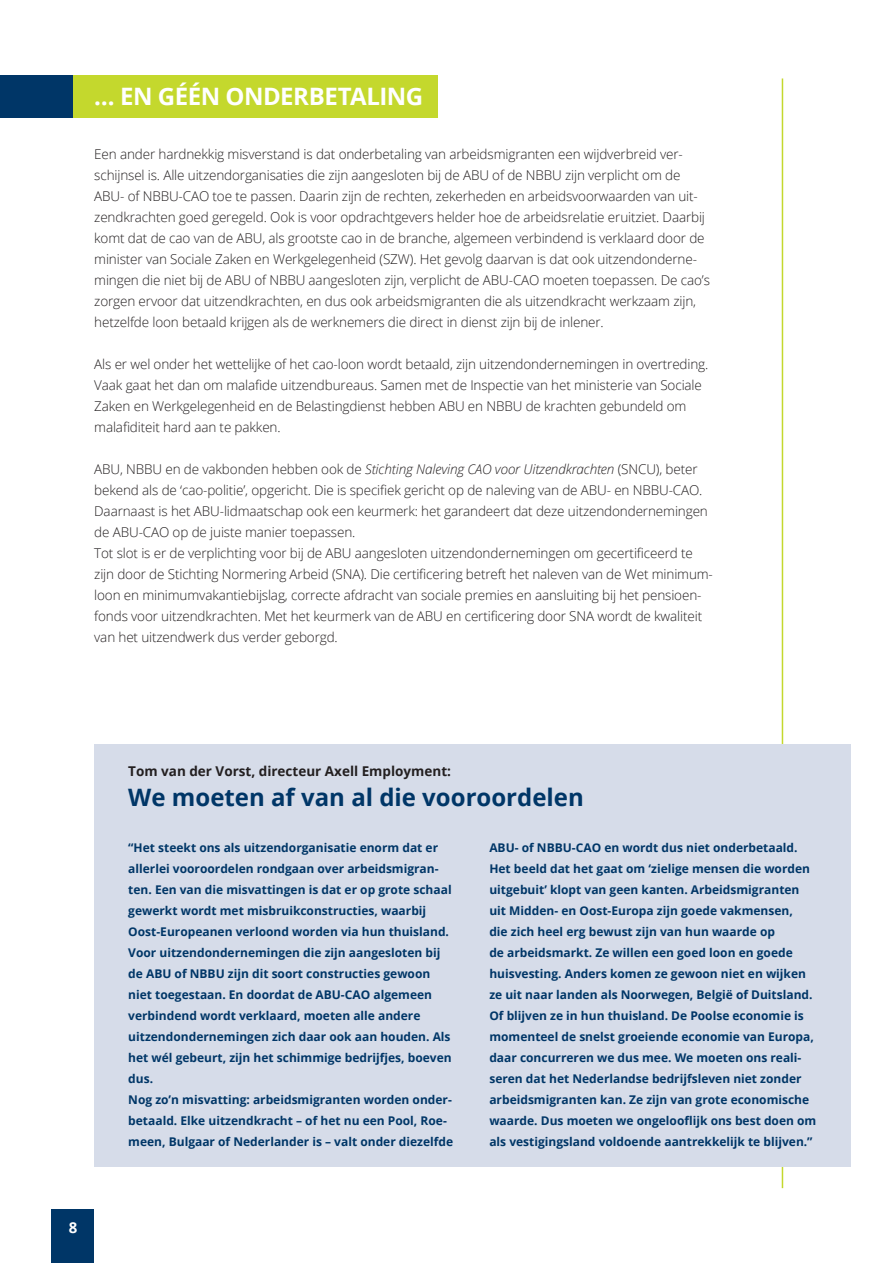
<style>
.page{position:relative;width:893px;height:1263px;background:#fff}
.page>*{position:absolute;margin:0;border:0;box-sizing:border-box;transform-origin:0 0}
.broodtekst{font:700 24px "Open Sans";color:#003667}
.broodtekst-2{font:700 24px "Open Sans";letter-spacing:-.02em;color:#fff}
.t1{font:700 15px "Open Sans";color:#fff}
.broodtekst-3{font:300 13.5px/21px "Open Sans";letter-spacing:-.01em;color:#231f20}
.broodtekst-4{font:700 13.5px "Open Sans";color:#231f20}
.broodtekst-5{font:700 12px/21px "Open Sans";color:#003667}
.s1{font-style:italic}
</style>
<div class="page">
<hr style="left:782px;top:78px;width:1px;height:1110px;background:#c4d82d">
<div style="left:69px;top:75px;width:369px;height:43px;background:#c4d82d"></div>
<div style="left:0;top:75px;width:72px;height:43px;background:#003667"></div>
<div style="left:94px;top:744px;width:756px;height:423px;background:#d6dce9"></div>
<div style="left:52px;top:1209px;width:42px;height:54px;background:#003667"></div>
<p class="broodtekst-2" style="left:94px;top:79px;width:330px">… EN GÉÉN ONDERBETALING</p>
<p class="broodtekst-3" style="left:94px;top:143px;width:617px">Een ander hardnekkig misverstand is dat onderbetaling van arbeidsmigranten een wijdverbreid ver&shy;schijnsel is. Alle uitzendorganisaties die zijn aangesloten bij de ABU of de NBBU zijn verplicht om de ABU- of NBBU-CAO toe te passen. Daarin zijn de rechten, zekerheden en arbeidsvoorwaarden van uit&shy;zendkrachten goed geregeld. Ook is voor opdrachtgevers helder hoe de arbeidsrelatie eruitziet. Daarbij komt dat de cao van de ABU, als grootste cao in de branche, algemeen verbindend is verklaard door de minister van Sociale Zaken en Werkgelegenheid (SZW). Het gevolg daarvan is dat ook uitzendonderne&shy;mingen die niet bij de ABU of NBBU aangesloten zijn, verplicht de ABU-CAO moeten toepassen. De cao’s zorgen ervoor dat uitzendkrachten, en dus ook arbeidsmigranten die als uitzendkracht werkzaam zijn, hetzelfde loon betaald krijgen als de werknemers die direct in dienst zijn bij de inlener.</p>
<p class="broodtekst-3" style="left:94px;top:353px;width:616px">Als er wel onder het wettelijke of het cao-loon wordt betaald, zijn uitzendondernemingen in overtreding.<br>Vaak gaat het dan om malafide uitzendbureaus. Samen met de Inspectie van het ministerie van Sociale Zaken en Werkgelegenheid en de Belastingdienst hebben ABU en NBBU de krachten gebundeld om malafiditeit hard aan te pakken.</p>
<p class="broodtekst-3" style="left:94px;top:458px;width:615px">ABU, NBBU en de vakbonden hebben ook de <span class="s1">Stichting Naleving CAO voor Uitzendkrachten</span> (SNCU), beter bekend als de ‘cao-politie’, opgericht. Die is specifiek gericht op de naleving van de ABU- en NBBU-CAO.<br>Daarnaast is het ABU-lidmaatschap ook een keurmerk: het garandeert dat deze uitzendondernemingen de ABU-CAO op de juiste manier toepassen.</p>
<p class="broodtekst-3" style="left:94px;top:542px;width:620px">Tot slot is er de verplichting voor bij de ABU aangesloten uitzendondernemingen om gecertificeerd te zijn door de Stichting Normering Arbeid (SNA). Die certificering betreft het naleven van de Wet minimum&shy;loon en minimumvakantiebijslag, correcte afdracht van sociale premies en aansluiting bij het pensioen&shy;fonds voor uitzendkrachten. Met het keurmerk van de ABU en certificering door SNA wordt de kwaliteit van het uitzendwerk dus verder geborgd.</p>
<p class="t1" style="left:69px;top:1217px;width:10px">8</p>
<p class="broodtekst-4" style="left:128px;top:761px;width:324px">Tom van der Vorst, directeur Axell Employment:</p>
<p class="broodtekst" style="left:128px;top:780px;width:457px">We moeten af van al die vooroordelen</p>
<p class="broodtekst-5" style="left:128px;top:837px;width:325px">“Het steekt ons als uitzendorganisatie enorm dat er allerlei vooroordelen rondgaan over arbeidsmigran&shy;ten. Een van die misvattingen is dat er op grote schaal gewerkt wordt met misbruikconstructies, waarbij Oost-Europeanen verloond worden via hun thuisland.<br>Voor uitzendondernemingen die zijn aangesloten bij de ABU of NBBU zijn dit soort constructies gewoon niet toegestaan. En doordat de ABU-CAO algemeen verbindend wordt verklaard, moeten alle andere uitzendondernemingen zich daar ook aan houden. Als het wél gebeurt, zijn het schimmige bedrijfjes, boeven dus.</p>
<p class="broodtekst-5" style="left:128px;top:1089px;width:326px">Nog zo’n misvatting: arbeidsmigranten worden onder&shy;betaald. Elke uitzendkracht – of het nu een Pool, Roe&shy;meen, Bulgaar of Nederlander is – valt onder diezelfde</p>
<p class="broodtekst-5" style="left:489px;top:837px;width:328px">ABU- of NBBU-CAO en wordt dus niet onderbetaald.<br>Het beeld dat het gaat om ‘zielige mensen die worden uitgebuit’ klopt van geen kanten. Arbeidsmigranten uit Midden- en Oost-Europa zijn goede vakmensen,<br>die zich heel erg bewust zijn van hun waarde op<br>de arbeidsmarkt. Ze willen een goed loon en goede huisvesting. Anders komen ze gewoon niet en wijken ze uit naar landen als Noorwegen, België of Duitsland.<br>Of blijven ze in hun thuisland. De Poolse economie is momenteel de snelst groeiende economie van Europa, daar concurreren we dus mee. We moeten ons reali&shy;seren dat het Nederlandse bedrijfsleven niet zonder arbeidsmigranten kan. Ze zijn van grote economische waarde. Dus moeten we ongelooflijk ons best doen om als vestigingsland voldoende aantrekkelijk te blijven.”</p>
</div>
